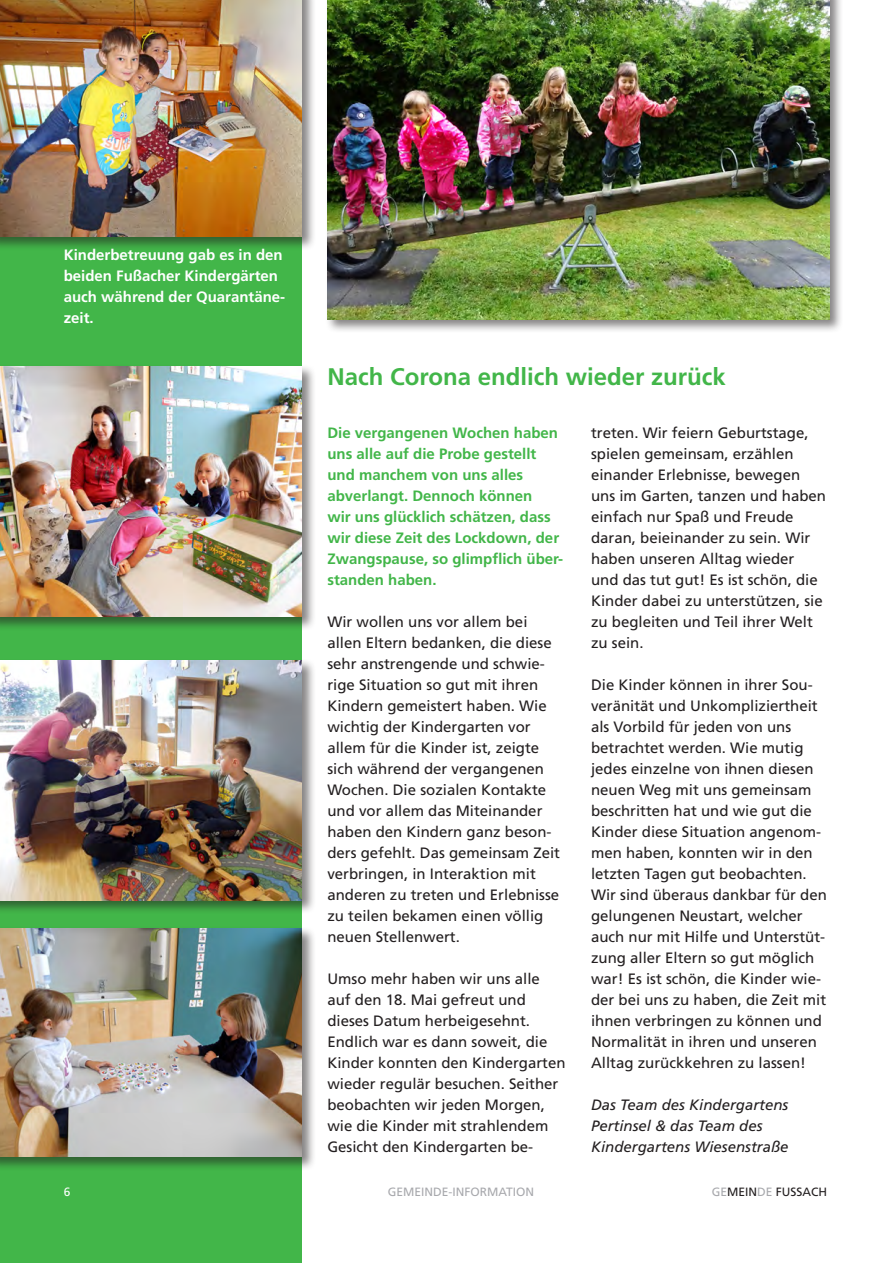
<style>
.page{position:relative;width:893px;height:1263px;background:#fff}
.page>*{position:absolute;margin:0;border:0;box-sizing:border-box;transform-origin:0 0}
.Titel_16_pkt{font:700 24px "Frutiger";color:#42b649}
.t1{font:15px/21px "Frutiger";color:#231f20}
.Vorspann{font:700 15px/21px "Frutiger";color:#42b649}
.hfett_weiß{font:700 15px/21px "Frutiger";color:#fff}
.kursiv{font:italic 15px "Frutiger";color:#231f20}
.BU{font:12px "Frutiger";color:#a8a9ad}
.BU-2{font:12px "Frutiger";color:#231f20}
.BU-3{font:12px "Frutiger";color:#fff}
.s1{color:#a8a9ad}
</style>
<div class="page">
<div style="left:0;top:0;width:302px;height:1263px;background:#42b649"></div>
<div style="left:325px;top:0;width:519px;height:333px;background:#231f20;opacity:.55"></div>
<img style="left:327px;top:0;width:502px;height:319px">
<div style="left:0;top:0;width:316px;height:251px;background:#231f20;opacity:.55"></div>
<img style="left:0;top:0;width:302px;height:237px">
<div style="left:0;top:364px;width:316px;height:267px;background:#231f20;opacity:.55"></div>
<img style="left:0;top:367px;width:302px;height:250px">
<div style="left:0;top:659px;width:316px;height:256px;background:#231f20;opacity:.55"></div>
<img style="left:0;top:661px;width:302px;height:239px">
<div style="left:0;top:926px;width:316px;height:245px;background:#231f20;opacity:.55"></div>
<img style="left:0;top:928px;width:302px;height:229px">
<p class="hfett_weiß" style="left:64px;top:244px;width:223px">Kinderbetreuung gab es in den beiden Fußacher Kindergärten auch während der Quarantäne&shy;zeit.</p>
<p class="Titel_16_pkt" style="left:327px;top:363px;width:400px">Nach Corona endlich wieder zurück</p>
<p class="Vorspann" style="left:327px;top:422px;width:237px">Die vergangenen Wochen haben uns alle auf die Probe gestellt und manchem von uns alles abverlangt. Dennoch können<br>wir uns glücklich schätzen, dass wir diese Zeit des Lockdown, der<br>Zwangspause, so glimpflich über&shy;standen haben.</p>
<p class="t1" style="left:327px;top:611px;width:234px">Wir wollen uns vor allem bei allen Eltern bedanken, die diese sehr anstrengende und schwie&shy;rige Situation so gut mit ihren<br>Kindern gemeistert haben. Wie wichtig der Kindergarten vor allem für die Kinder ist, zeigte sich während der vergangenen<br>Wochen. Die sozialen Kontakte und vor allem das Miteinander haben den Kindern ganz beson&shy;ders gefehlt. Das gemeinsam Zeit verbringen, in Interaktion mit anderen zu treten und Erlebnisse zu teilen bekamen einen völlig neuen Stellenwert.</p>
<p class="t1" style="left:327px;top:968px;width:240px">Umso mehr haben wir uns alle auf den 18. Mai gefreut und dieses Datum herbeigesehnt.<br>Endlich war es dann soweit, die<br>Kinder konnten den Kindergarten wieder regulär besuchen. Seither beobachten wir jeden Morgen, wie die Kinder mit strahlendem<br>Gesicht den Kindergarten be-</p>
<p class="t1" style="left:591px;top:422px;width:237px">treten. Wir feiern Geburtstage, spielen gemeinsam, erzählen einander Erlebnisse, bewegen uns im Garten, tanzen und haben einfach nur Spaß und Freude daran, beieinander zu sein. Wir haben unseren Alltag wieder<br>und das tut gut! Es ist schön, die<br>Kinder dabei zu unterstützen, sie zu begleiten und Teil ihrer Welt zu sein.</p>
<p class="t1" style="left:591px;top:674px;width:237px">Die Kinder können in ihrer Sou&shy;veränität und Unkompliziertheit als Vorbild für jeden von uns betrachtet werden. Wie mutig jedes einzelne von ihnen diesen neuen Weg mit uns gemeinsam beschritten hat und wie gut die<br>Kinder diese Situation angenom&shy;men haben, konnten wir in den letzten Tagen gut beobachten.<br>Wir sind überaus dankbar für den gelungenen Neustart, welcher auch nur mit Hilfe und Unterstüt&shy;zung aller Eltern so gut möglich war! Es ist schön, die Kinder wie&shy;der bei uns zu haben, die Zeit mit ihnen verbringen zu können und<br>Normalität in ihren und unseren<br>Alltag zurückkehren zu lassen!</p>
<p class="kursiv" style="left:591px;top:1096px;width:199px">Das Team des Kindergartens</p>
<p class="kursiv" style="left:591px;top:1117px;width:173px">Pertinsel &amp; das Team des</p>
<p class="kursiv" style="left:591px;top:1138px;width:199px">Kindergartens Wiesenstraße</p>
<p class="BU-3" style="left:64px;top:1184px;width:8px">6</p>
<p class="BU" style="left:388px;top:1184px;width:148px">GEMEINDE-INFORMATION</p>
<p class="BU-2" style="left:712px;top:1184px;width:117px"><span class="s1">GE</span>MEIN<span class="s1">DE</span> FUSSACH</p>
</div>
